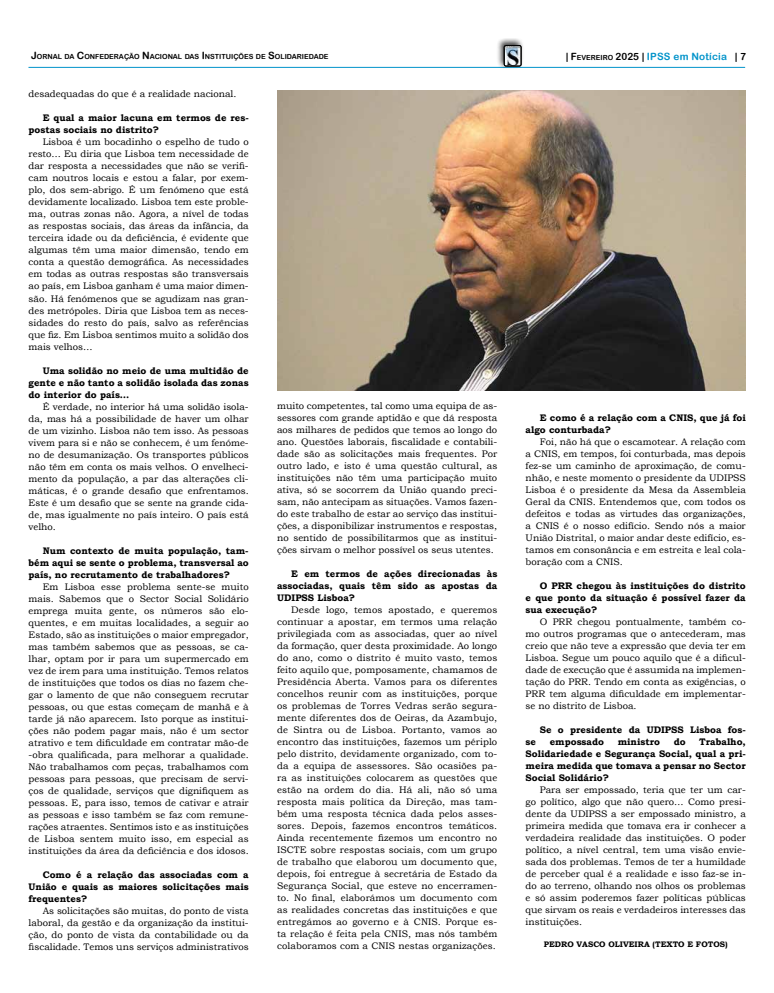
<style>
.page{position:relative;width:774px;height:993px;background:#fff}
.page>*{position:absolute;margin:0;border:0;box-sizing:border-box;transform-origin:0 0}
.t1{font:10px "Arial Rounded MT Bold";letter-spacing:.02em;color:#0093ca}
.t2{font:10px "Arial Rounded MT Bold";color:#000}
.t3{font:9.5px/12px "Bookman Old Style";color:#000;text-align:justify}
.t4{font:700 9.5px/12px "Bookman Old Style";color:#000;text-align:justify}
.t5{font:700 8px "Bookman Old Style";color:#000}
.t6{font:7px "Arial Rounded MT Bold";color:#000}
.s1{font-size:10px}
.s2{color:#000}
.s3{font-size:7px;color:#000}
</style>
<div class="page">
<hr style="left:28px;top:67px;width:717px;height:1px;background:#0093ca">
<div style="left:496px;top:38px;width:28px;height:31px;background:#000;opacity:.75"></div>
<div style="left:497px;top:38px;width:27px;height:31px;background:#000;opacity:.75"></div>
<svg style="left:506px;top:47px;width:13px;height:1px"></svg>
<div style="left:504px;top:45px;width:17px;height:21px;border:1px solid #000;border-radius:2px"></div>
<img style="left:277px;top:90px;width:468px;height:300px">
<p class="t6" style="left:31px;top:52px;width:299px"><span class="s1">J</span>ORNAL DA <span class="s1">C</span>ONFEDERAÇÃO <span class="s1">N</span>ACIONAL DAS <span class="s1">I</span> NSTITUIÇÕES DE <span class="s1">S</span>OLIDARIEDADE</p>
<p class="t2" style="left:735px;top:51px;width:13px">| 7</p>
<p class="t3" style="left:29px;top:88px;width:209px">desadequadas do que é a realidade nacional.</p>
<p class="t4" style="left:29px;top:112px;width:222px;text-indent:14px">E qual a maior lacuna em termos de res&shy;postas sociais no distrito?</p>
<p class="t3" style="left:29px;top:136px;width:222px;text-indent:14px">Lisboa é um bocadinho o espelho de tudo o resto… Eu diria que Lisboa tem necessidade de dar resposta a necessidades que não se verifi&shy;cam noutros locais e estou a falar, por exem&shy;plo, dos sem-abrigo. É um fenómeno que está devidamente localizado. Lisboa tem este proble&shy;ma, outras zonas não. Agora, a nível de todas as respostas sociais, das áreas da infância, da terceira idade ou da deficiência, é evidente que algumas têm uma maior dimensão, tendo em conta a questão demográfica. As necessidades em todas as outras respostas são transversais ao país, em Lisboa ganham é uma maior dimen&shy;são. Há fenómenos que se agudizam nas gran&shy;des metrópoles. Diria que Lisboa tem as neces&shy;sidades do resto do país, salvo as referências que fiz. Em Lisboa sentimos muito a solidão dos mais velhos…</p>
<p class="t4" style="left:29px;top:364px;width:222px;text-indent:14px">Uma solidão no meio de uma multidão de gente e não tanto a solidão isolada das zonas do interior do país…</p>
<p class="t3" style="left:29px;top:400px;width:222px;text-indent:14px">É verdade, no interior há uma solidão isola&shy;da, mas há a possibilidade de haver um olhar de um vizinho. Lisboa não tem isso. As pessoas vivem para si e não se conhecem, é um fenóme&shy;no de desumanização. Os transportes públicos não têm em conta os mais velhos. O envelheci&shy;mento da população, a par das alterações cli&shy;máticas, é o grande desafio que enfrentamos.<br>Este é um desafio que se sente na grande cida&shy;de, mas igualmente no país inteiro. O país está velho.</p>
<p class="t4" style="left:29px;top:544px;width:222px;text-indent:14px">Num contexto de muita população, tam&shy;bém aqui se sente o problema, transversal ao país, no recrutamento de trabalhadores?</p>
<p class="t3" style="left:29px;top:580px;width:222px;text-indent:14px">Em Lisboa esse problema sente-se muito mais. Sabemos que o Sector Social Solidário emprega muita gente, os números são elo&shy;quentes, e em muitas localidades, a seguir ao Estado, são as instituições o maior empregador, mas também sabemos que as pessoas, se ca&shy;lhar, optam por ir para um supermercado em vez de irem para uma instituição. Temos relatos de instituições que todos os dias no fazem che&shy;gar o lamento de que não conseguem recrutar pessoas, ou que estas começam de manhã e à tarde já não aparecem. Isto porque as institui&shy;ções não podem pagar mais, não é um sector atrativo e tem dificuldade em contratar mão-de -obra qualificada, para melhorar a qualidade.<br>Não trabalhamos com peças, trabalhamos com pessoas para pessoas, que precisam de servi&shy;ços de qualidade, serviços que dignifiquem as pessoas. E, para isso, temos de cativar e atrair as pessoas e isso também se faz com remune&shy;rações atraentes. Sentimos isto e as instituições de Lisboa sentem muito isso, em especial as instituições da área da deficiência e dos idosos.</p>
<p class="t4" style="left:29px;top:868px;width:222px;text-indent:14px">Como é a relação das associadas com a União e quais as maiores solicitações mais frequentes?</p>
<p class="t3" style="left:29px;top:904px;width:222px;text-indent:14px">As solicitações são muitas, do ponto de vista laboral, da gestão e da organização da institui&shy;ção, do ponto de vista da contabilidade ou da fiscalidade. Temos uns serviços administrativos</p>
<p class="t1" style="left:566px;top:50px;width:163px"><span class="s2">| F</span><span class="s3">EVEREIRO</span> <span class="s2">2025</span> <span class="s2">|</span> IPSS em Notícia</p>
<p class="t3" style="left:277px;top:399px;width:222px">muito competentes, tal como uma equipa de as&shy;sessores com grande aptidão e que dá resposta aos milhares de pedidos que temos ao longo do ano. Questões laborais, fiscalidade e contabili&shy;dade são as solicitações mais frequentes. Por outro lado, e isto é uma questão cultural, as instituições não têm uma participação muito ativa, só se socorrem da União quando preci&shy;sam, não antecipam as situações. Vamos fazen&shy;do este trabalho de estar ao serviço das institui&shy;ções, a disponibilizar instrumentos e respostas, no sentido de possibilitarmos que as institui&shy;ções sirvam o melhor possível os seus utentes.</p>
<p class="t4" style="left:277px;top:567px;width:222px;text-indent:14px">E em termos de ações direcionadas às associadas, quais têm sido as apostas da UDIPSS Lisboa?</p>
<p class="t3" style="left:277px;top:603px;width:222px;text-indent:14px">Desde logo, temos apostado, e queremos continuar a apostar, em termos uma relação privilegiada com as associadas, quer ao nível da formação, quer desta proximidade. Ao longo do ano, como o distrito é muito vasto, temos feito aquilo que, pomposamente, chamamos de Presidência Aberta. Vamos para os diferentes concelhos reunir com as instituições, porque os problemas de Torres Vedras serão segura&shy;mente diferentes dos de Oeiras, da Azambujo, de Sintra ou de Lisboa. Portanto, vamos ao encontro das instituições, fazemos um périplo pelo distrito, devidamente organizado, com to&shy;da a equipa de assessores. São ocasiões pa&shy;ra as instituições colocarem as questões que estão na ordem do dia. Há ali, não só uma resposta mais política da Direção, mas tam&shy;bém uma resposta técnica dada pelos asses&shy;sores. Depois, fazemos encontros temáticos.<br>Ainda recentemente fizemos um encontro no ISCTE sobre respostas sociais, com um grupo de trabalho que elaborou um documento que, depois, foi entregue à secretária de Estado da Segurança Social, que esteve no encerramen&shy;to. No final, elaborámos um documento com as realidades concretas das instituições e que entregámos ao governo e à CNIS. Porque es&shy;ta relação é feita pela CNIS, mas nós também colaboramos com a CNIS nestas organizações.</p>
<p class="t4" style="left:526px;top:411px;width:222px;text-indent:14px">E como é a relação com a CNIS, que já foi algo conturbada?</p>
<p class="t3" style="left:526px;top:435px;width:222px;text-indent:14px">Foi, não há que o escamotear. A relação com a CNIS, em tempos, foi conturbada, mas depois fez-se um caminho de aproximação, de comu&shy;nhão, e neste momento o presidente da UDIPSS Lisboa é o presidente da Mesa da Assembleia Geral da CNIS. Entendemos que, com todos os defeitos e todas as virtudes das organizações, a CNIS é o nosso edifício. Sendo nós a maior União Distrital, o maior andar deste edifício, es&shy;tamos em consonância e em estreita e leal cola&shy;boração com a CNIS.</p>
<p class="t4" style="left:526px;top:579px;width:222px;text-indent:14px">O PRR chegou às instituições do distrito e que ponto da situação é possível fazer da sua execução?</p>
<p class="t3" style="left:526px;top:615px;width:222px;text-indent:14px">O PRR chegou pontualmente, também co&shy;mo outros programas que o antecederam, mas creio que não teve a expressão que devia ter em Lisboa. Segue um pouco aquilo que é a dificul&shy;dade de execução que é assumida na implemen&shy;tação do PRR. Tendo em conta as exigências, o PRR tem alguma dificuldade em implementar&shy;se no distrito de Lisboa.</p>
<p class="t4" style="left:540px;top:723px;width:207px">Se o presidente da UDIPSS Lisboa fos-</p>
<p class="t4" style="left:526px;top:735px;width:12px">se</p>
<p class="t4" style="left:550px;top:735px;width:56px">empossado</p>
<p class="t4" style="left:618px;top:735px;width:44px">ministro</p>
<p class="t4" style="left:674px;top:735px;width:13px">do</p>
<p class="t4" style="left:526px;top:735px;width:222px;text-indent:174px">Trabalho, Solidariedade e Segurança Social, qual a pri&shy;meira medida que tomava a pensar no Sector Social Solidário?</p>
<p class="t3" style="left:526px;top:783px;width:222px;text-indent:14px">Para ser empossado, teria que ter um car&shy;go político, algo que não quero… Como presi&shy;dente da UDIPSS a ser empossado ministro, a primeira medida que tomava era ir conhecer a verdadeira realidade das instituições. O poder político, a nível central, tem uma visão envie&shy;sada dos problemas. Temos de ter a humildade de perceber qual é a realidade e isso faz-se in&shy;do ao terreno, olhando nos olhos os problemas e só assim poderemos fazer políticas públicas que sirvam os reais e verdadeiros interesses das instituições.</p>
<p class="t5" style="left:544px;top:937px;width:13px">Pedro</p>
<p class="t5" style="left:576px;top:937px;width:13px">Vasco</p>
<p class="t5" style="left:608px;top:937px;width:13px">Oliveira</p>
<p class="t5" style="left:652px;top:937px;width:51px">(texto efotos</p>
<p class="t5" style="left:725px;top:937px;width:4px">)</p>
</div>
